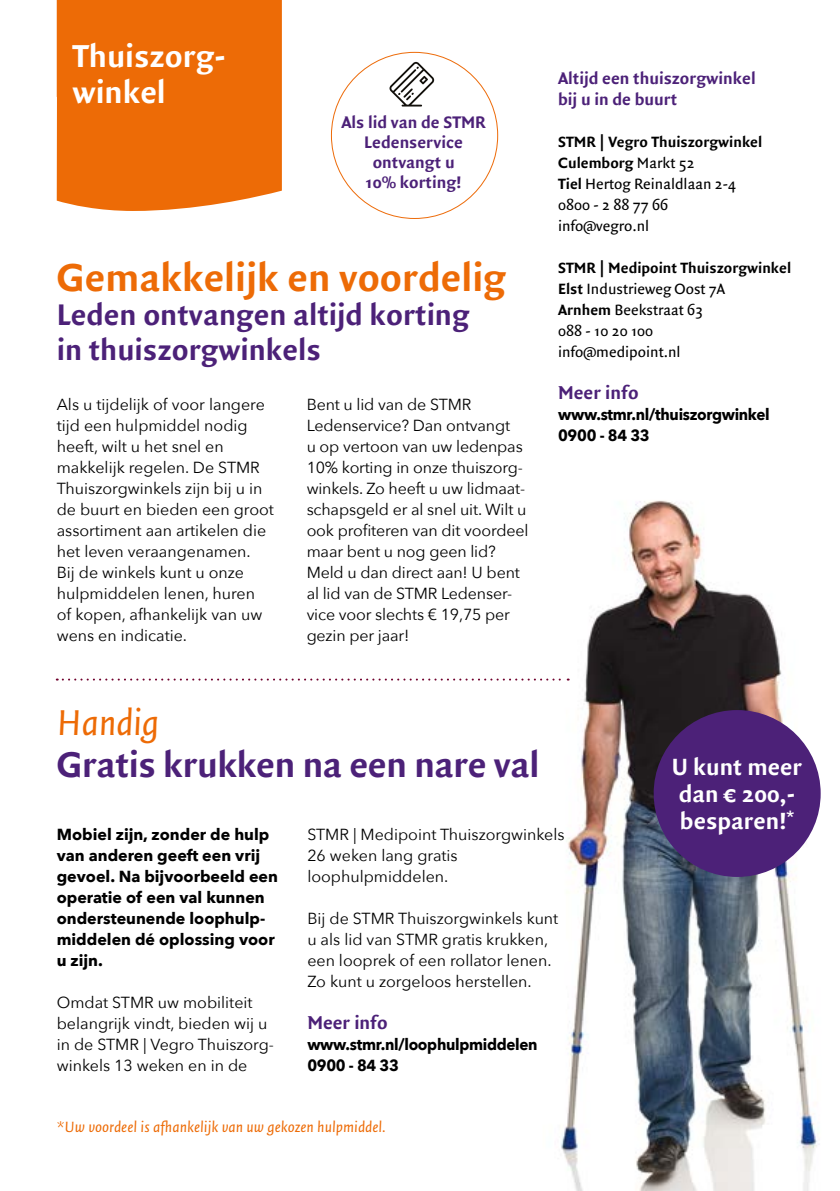
<style>
.page{position:relative;width:840px;height:1191px;background:#fff}
.page>*{position:absolute;margin:0;border:0;box-sizing:border-box;transform-origin:0 0}
.t1{font:700 42px "Quadraat Sans";color:#ed6b06}
.t2{font:700 38.6px "Quadraat Sans";letter-spacing:-.01em;color:#4c2178}
.t3{font:italic 38.6px "Quadraat Sans";letter-spacing:-.01em;color:#ed6b06}
.t4{font:700 34px/36px "Quadraat Sans";color:#fff}
.t5{font:700 32px/34.6px "Quadraat Sans";color:#4c2178}
.t6{font:700 25.2px/27px "Quadraat Sans";color:#fff}
.t7{font:700 20px "Quadraat Sans";color:#4c2178}
.t8{font:700 18px/20px "Quadraat Sans";color:#4c2178}
.t9{font:16px/21px "Avenir Next";color:#000}
.t10{font:16px/21px "Quadraat Sans";color:#000}
.t11{font:700 16px/21px "Avenir Next";color:#000}
.t12{font:700 16px/21px "Avenir Next";letter-spacing:-.02em;color:#000;scale:.95 1}
.t13{font:italic 16px "Quadraat Sans";color:#ed6b06}
.s1{font-weight:700}
</style>
<div class="page">
<img style="left:503px;top:500px;width:318px;height:691px">
<div style="left:57px;top:0;width:225px;height:211px;background:#ed6b06"></div>
<svg style="left:389px;top:62px;width:45px;height:44px"></svg>
<div style="left:653px;top:710px;width:167px;height:167px;background:#4c2178;border-radius:50%"></div>
<svg style="left:57px;top:678px;width:511px;height:2px"></svg>
<h3 class="t4" style="left:72px;top:38px;width:155px">Thuiszorg&shy;winkel</h3>
<p class="t8" style="left:341px;top:113px;width:146px;text-align:center">Als lid van de STMR<br>Ledenservice ontvangt u<br>10% korting!</p>
<h1 class="t1" style="left:57px;top:253px;width:451px">Gemakkelijk en voordelig</h1>
<h3 class="t5" style="left:57px;top:298px;width:414px">Leden ontvangen altijd korting in thuiszorgwinkels</h3>
<p class="t9" style="left:57px;top:393px;width:219px">Als u tijdelijk of voor langere tijd een hulpmiddel nodig heeft, wilt u het snel en makkelijk regelen. De STMR<br>Thuiszorgwinkels zijn bij u in de buurt en bieden een groot assortiment aan artikelen die het leven veraangenamen.<br>Bij de winkels kunt u onze hulpmiddelen lenen, huren<br>of kopen, afhankelijk van uw wens en indicatie.</p>
<p class="t9" style="left:306px;top:393px;width:223px">Bent u lid van de STMR<br>Ledenservice? Dan ontvangt<br>u op vertoon van uw ledenpas<br>10% korting in onze thuiszorg&shy;winkels. Zo heeft u uw lidmaat&shy;schapsgeld er al snel uit. Wilt u ook profiteren van dit voordeel maar bent u nog geen lid?<br>Meld u dan direct aan! U bent al lid van de STMR Ledenser&shy;vice voor slechts € 19,75 per gezin per jaar!</p>
<p class="t8" style="left:557px;top:68px;width:199px;line-height:21px">Altijd een thuiszorgwinkel bij u in de buurt</p>
<p class="t10" style="left:557px;top:131px;width:205px"><span class="s1">STMR | Vegro Thuiszorgwinkel<br>Culemborg</span> Markt 52<br><span class="s1">Tiel</span> Hertog Reinaldlaan 2-4<br>0800 - 2 88 77 66 info@vegro.nl</p>
<p class="t10" style="left:557px;top:257px;width:234px"><span class="s1">STMR | Medipoint Thuiszorgwinkel<br>Elst</span> Industrieweg Oost 7A<br><span class="s1">Arnhem</span> Beekstraat 63<br>088 - 10 20 100<br>info@medipoint.nl</p>
<p class="t7" style="left:557px;top:381px;width:82px">Meer info</p>
<p class="t12" style="left:557px;top:404px;width:224px">www.stmr.nl/thuiszorgwinkel<br>0900 - 84 33</p>
<h2 class="t3" style="left:57px;top:702px;width:104px">Handig</h2>
<h2 class="t2" style="left:57px;top:743px;width:484px">Gratis krukken na een nare val</h2>
<p class="t11" style="left:57px;top:824px;width:223px">Mobiel zijn, zonder de hulp van anderen geeft een vrij gevoel. Na bijvoorbeeld een operatie of een val kunnen ondersteunende loophulp&shy;middelen dé oplossing voor u zijn.</p>
<p class="t9" style="left:57px;top:991px;width:219px">Omdat STMR uw mobiliteit belangrijk vindt, bieden wij u in de STMR | Vegro Thuiszorg&shy;winkels 13 weken en in de</p>
<p class="t9" style="left:307px;top:823px;width:258px">STMR | Medipoint Thuiszorgwinkels<br>26 weken lang gratis loophulpmiddelen.</p>
<p class="t9" style="left:307px;top:907px;width:252px">Bij de STMR Thuiszorgwinkels kunt u als lid van STMR gratis krukken, een looprek of een rollator lenen.<br>Zo kunt u zorgeloos herstellen.</p>
<p class="t7" style="left:307px;top:1011px;width:82px">Meer info</p>
<p class="t12" style="left:307px;top:1034px;width:244px">www.stmr.nl/loophulpmiddelen<br>0900 - 84 33</p>
<p class="t13" style="left:57px;top:1119px;width:330px">*Uw voordeel is afhankelijk van uw gekozen hulpmiddel.</p>
<h3 class="t6" style="left:671px;top:754px;width:132px">U kunt meer dan € 200,- besparen!<sup>*</sup></h3>
</div>
